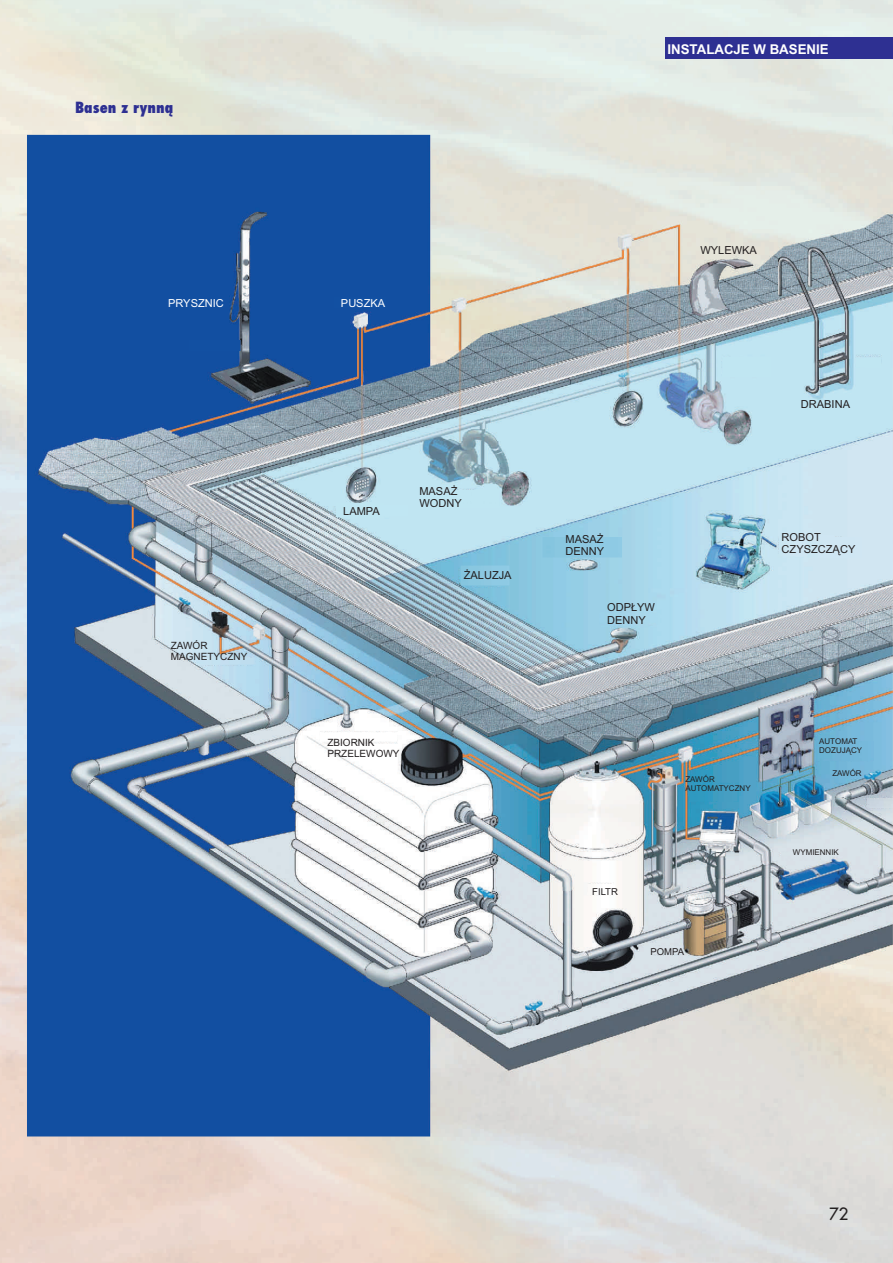
<style>
.page{position:relative;width:893px;height:1263px;background:#fff}
.page>*{position:absolute;margin:0;border:0;box-sizing:border-box;transform-origin:0 0}
.t1{font:16.5px "Fujiyama 2";color:#231f20}
.t2{font:800 15px "Fujiyama";color:#2e3092}
.t3{font:700 13.5px "Arial";color:#fff}
.t4{font:11.1px/12.3px "Arial";color:#231f20}
.t5{font:11.1px "Arial";color:#fff}
.t6{font:10.05px/11.1px "Arial";color:#231f20}
.t7{font:9.45px "Arial";color:#231f20}
.t8{font:7.95px/8.9px "Arial";color:#231f20}
</style>
<div class="page">
<img style="left:27px;top:135px;width:866px;height:1001px">
<img style="left:335px;top:297px;width:51px;height:11px">
<img style="left:189px;top:340px;width:51px;height:10px">
<img style="left:336px;top:503px;width:48px;height:14px">
<img style="left:378px;top:505px;width:29px;height:11px">
<img style="left:432px;top:490px;width:68px;height:18px">
<img style="left:723px;top:358px;width:47px;height:18px">
<img style="left:460px;top:565px;width:49px;height:21px">
<div style="left:543px;top:537px;width:78px;height:20px;background:#8dc8e1"></div>
<img style="left:779px;top:535px;width:54px;height:21px">
<img style="left:807px;top:537px;width:54px;height:20px">
<img style="left:600px;top:613px;width:60px;height:11px">
<img style="left:196px;top:657px;width:59px;height:7px">
<img style="left:320px;top:733px;width:77px;height:8px">
<img style="left:588px;top:884px;width:27px;height:10px">
<img style="left:654px;top:945px;width:28px;height:8px">
<img style="left:781px;top:851px;width:39px;height:10px">
<img style="left:689px;top:784px;width:49px;height:18px">
<img style="left:815px;top:741px;width:58px;height:20px">
<img style="left:867px;top:798px;width:26px;height:9px">
<img style="left:856px;top:357px;width:25px;height:10px">
<div style="left:665px;top:37px;width:228px;height:22px;background:#2e3092"></div>
<h2 class="t2" style="left:75px;top:102px;width:100px">Basen z rynną</h2>
<p class="t5" style="left:168px;top:299px;width:57px">PRYSZNIC</p>
<p class="t5" style="left:341px;top:299px;width:46px">PUSZKA</p>
<p class="t6" style="left:171px;top:641px;width:78px">ZAWÓR<br>MAGNETYCZNY</p>
<p class="t4" style="left:343px;top:506px;width:38px">LAMPA</p>
<p class="t4" style="left:419px;top:486px;width:44px">MASAŻ<br>WODNY</p>
<p class="t4" style="left:464px;top:570px;width:49px">ŻALUZJA</p>
<p class="t6" style="left:327px;top:738px;width:74px">ZBIORNIK<br>PRZELEWOWY</p>
<p class="t3" style="left:667px;top:45px;width:163px">INSTALACJE W BASENIE</p>
<p class="t4" style="left:700px;top:245px;width:58px">WYLEWKA</p>
<p class="t4" style="left:801px;top:399px;width:51px">DRABINA</p>
<p class="t4" style="left:566px;top:534px;width:40px">MASAŻ<br>DENNY</p>
<p class="t4" style="left:607px;top:602px;width:49px">ODPŁYW<br>DENNY</p>
<p class="t4" style="left:782px;top:532px;width:75px">ROBOT<br>CZYSZCZĄCY</p>
<p class="t8" style="left:685px;top:776px;width:67px">ZAWÓR<br>AUTOMATYCZNY</p>
<p class="t7" style="left:592px;top:888px;width:27px">FILTR</p>
<p class="t7" style="left:650px;top:948px;width:35px">POMPA</p>
<p class="t8" style="left:819px;top:738px;width:44px">AUTOMAT<br>DOZUJĄCY</p>
<p class="t8" style="left:832px;top:770px;width:31px">ZAWÓR</p>
<p class="t8" style="left:793px;top:849px;width:48px">WYMIENNIK</p>
<h1 class="t1" style="left:829px;top:1208px;width:21px">72</h1>
</div>
